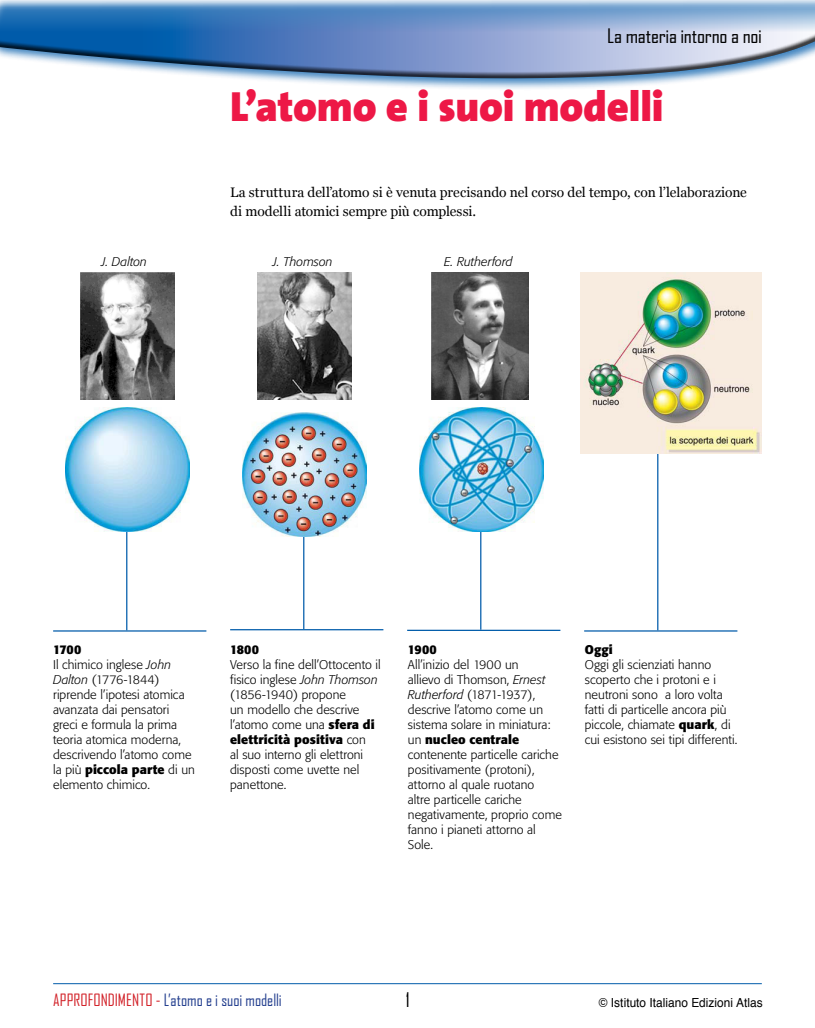
<style>
.page{position:relative;width:815px;height:1028px;background:#fff}
.page>*{position:absolute;margin:0;border:0;box-sizing:border-box;transform-origin:0 0}
.titolo_paragrafo_THE{font:900 42.5px "The Sans";letter-spacing:-.005em;color:#ed1846}
.Normale{font:19.38px "Agency FB";color:#000}
.KOZUCA_Mincho_Pro_R{font:19.12px "Agency FB";letter-spacing:-.015em;color:#000;scale:1.11 1}
.Normale-2{font:16.25px "Agency FB";color:#25408f}
.Normale-3{font:13.75px/18.1px "Georgia";letter-spacing:-.005em;color:#000}
.Normale-4{font:300 12.5px/15px "Formata";color:#000}
.x_INCISI_tris{font:12.5px "Helvetica";letter-spacing:.005em;color:#000;scale:.95 1}
.Normale-5{font:italic 300 12.5px "Formata";letter-spacing:.005em;color:#000}
.Normale-6{font:700 12.5px "Formata";letter-spacing:.01em;color:#000}
.s1{font-style:italic}
.s2{font-weight:700}
.s3{color:#d2232a}
</style>
<div class="page">
<svg style="left:276px;top:80px;width:418px;height:9px"></svg>
<div style="left:0;top:0;width:815px;height:80px;background:#000;opacity:.75"></div>
<hr style="left:53px;top:983px;width:709px;height:1px;background:#005baa">
<hr style="left:53px;top:630px;width:153px;height:1px;background:#005baa">
<hr style="left:126px;top:517px;width:1px;height:113px;background:#005baa">
<hr style="left:230px;top:629px;width:153px;height:1px;background:#005baa">
<hr style="left:303px;top:516px;width:1px;height:113px;background:#005baa">
<hr style="left:407px;top:629px;width:153px;height:2px;background:#005baa">
<hr style="left:480px;top:517px;width:1px;height:112px;background:#005baa">
<hr style="left:584px;top:630px;width:153px;height:1px;background:#005baa">
<hr style="left:657px;top:440px;width:1px;height:190px;background:#005baa">
<img style="left:81px;top:273px;width:93px;height:126px">
<img style="left:258px;top:273px;width:93px;height:126px">
<img style="left:432px;top:272px;width:96px;height:128px">
<img style="left:65px;top:407px;width:125px;height:124px">
<img style="left:242px;top:412px;width:125px;height:124px">
<img style="left:419px;top:408px;width:125px;height:123px">
<img style="left:580px;top:272px;width:182px;height:181px">
<p class="KOZUCA_Mincho_Pro_R" style="left:607px;top:24px;width:141px">La materia intorno a noi</p>
<p class="titolo_paragrafo_THE" style="left:230px;top:71px;width:435px">L’atomo e i suoi modelli</p>
<p class="Normale-3" style="left:230px;top:184px;width:518px">La struttura dell’atomo si è venuta precisando nel corso del tempo, con l’lelaborazione di modelli atomici sempre più complessi.</p>
<p class="Normale-5" style="left:101px;top:254px;width:47px">J. Dalton</p>
<p class="Normale-5" style="left:273px;top:254px;width:61px">J. Thomson</p>
<p class="Normale-5" style="left:444px;top:254px;width:70px">E. Rutherford</p>
<p class="Normale-6" style="left:53px;top:642px;width:30px">1700</p>
<p class="Normale-4" style="left:53px;top:657px;width:143px">Il chimico inglese <span class="s1">John<br>Dalton</span> (1776-1844) riprende l’ipotesi atomica avanzata dai pensatori greci e formula la prima teoria atomica moderna, descrivendo l’atomo come la più <span class="s2">piccola parte</span> di un elemento chimico.</p>
<p class="Normale-6" style="left:230px;top:642px;width:30px">1800</p>
<p class="Normale-4" style="left:230px;top:657px;width:152px">Verso la fine dell’Ottocento il fisico inglese <span class="s1">John Thomson </span>(1856-1940) propone<br>un modello che descrive l’atomo come una <span class="s2">sfera di elettricità positiva</span> con<br>al suo interno gli elettroni disposti come uvette nel panettone.</p>
<p class="Normale-6" style="left:408px;top:642px;width:30px">1900</p>
<p class="Normale-4" style="left:408px;top:657px;width:156px">All’inizio del 1900 un<br>allievo di Thomson, <span class="s1">Ernest<br>Rutherford</span> (1871-1937), descrive l’atomo come un sistema solare in miniatura: un <span class="s2">nucleo centrale </span>contenente particelle cariche positivamente (protoni), attorno al quale ruotano<br>altre particelle cariche negativamente, proprio come fanno i pianeti attorno al<br>Sole.</p>
<p class="Normale-6" style="left:585px;top:642px;width:29px">Oggi</p>
<p class="Normale-4" style="left:585px;top:657px;width:154px">Oggi gli scienziati hanno scoperto che i protoni e i neutroni sono a loro volta fatti di particelle ancora più piccole, chiamate <span class="s2">quark</span>, di cui esistono sei tipi differenti.</p>
<p class="Normale-2" style="left:53px;top:989px;width:230px"><span class="s3">APPROFONDIMENTO -</span> L’atomo e i suoi modelli</p>
<p class="Normale" style="left:406px;top:988px;width:5px">1</p>
<p class="x_INCISI_tris" style="left:599px;top:993px;width:174px">© Istituto Italiano Edizioni Atlas</p>
</div>
